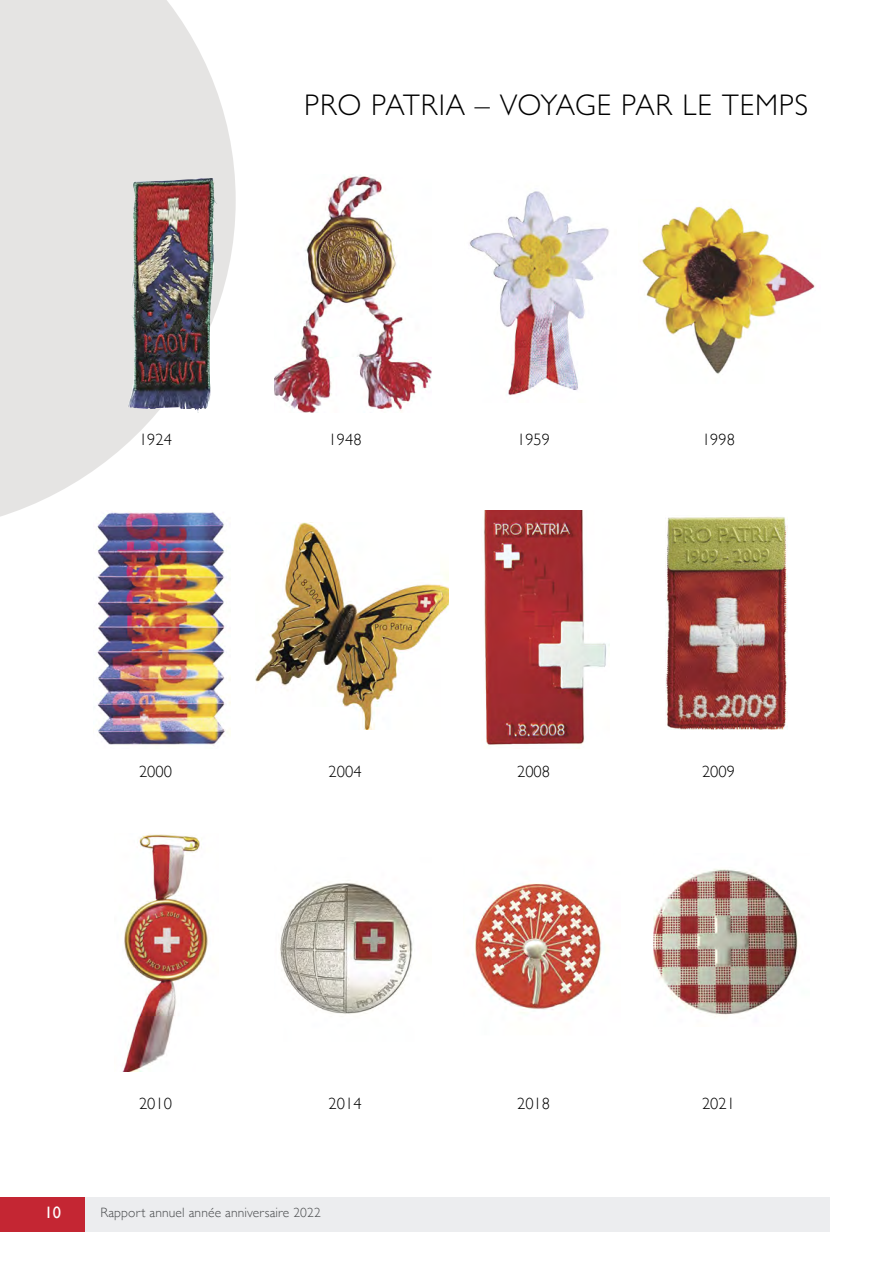
<style>
.page{position:relative;width:893px;height:1263px;background:#fff}
.page>*{position:absolute;margin:0;border:0;box-sizing:border-box;transform-origin:0 0}
.t1{font:300 30px "Gill Sans Nova";letter-spacing:.025em;color:#000}
.t2{font:300 16.5px "Gill Sans";color:#000}
.t3{font:16.5px "Gill Sans";color:#fff}
.t4{font:300 13.5px "Gill Sans";letter-spacing:.01em;color:#494b4d}
</style>
<div class="page">
<svg style="left:0;top:0;width:236px;height:517px"></svg>
<img style="left:128px;top:178px;width:89px;height:234px">
<img style="left:275px;top:175px;width:156px;height:237px">
<img style="left:469px;top:191px;width:140px;height:205px">
<img style="left:642px;top:206px;width:173px;height:168px">
<img style="left:94px;top:511px;width:137px;height:236px">
<img style="left:255px;top:523px;width:194px;height:207px">
<img style="left:484px;top:511px;width:126px;height:235px">
<img style="left:666px;top:517px;width:122px;height:213px">
<img style="left:123px;top:834px;width:86px;height:237px">
<img style="left:280px;top:883px;width:133px;height:131px">
<img style="left:472px;top:883px;width:129px;height:130px">
<img style="left:653px;top:869px;width:147px;height:146px">
<div style="left:0;top:1197px;width:85px;height:34px;background:#c42633"></div>
<div style="left:85px;top:1197px;width:744px;height:34px;background:#ecedef"></div>
<p class="t1" style="left:304px;top:86px;width:505px">PRO PATRIA – VOYAGE PAR LE TEMPS</p>
<p class="t2" style="left:139px;top:427px;width:34px">1924</p>
<p class="t2" style="left:329px;top:427px;width:34px">1948</p>
<p class="t2" style="left:517px;top:427px;width:34px">1959</p>
<p class="t2" style="left:702px;top:427px;width:34px">1998</p>
<p class="t2" style="left:139px;top:758px;width:34px">2000</p>
<p class="t2" style="left:329px;top:758px;width:34px">2004</p>
<p class="t2" style="left:517px;top:758px;width:34px">2008</p>
<p class="t2" style="left:702px;top:758px;width:34px">2009</p>
<p class="t2" style="left:139px;top:1090px;width:34px">2010</p>
<p class="t2" style="left:329px;top:1090px;width:34px">2014</p>
<p class="t2" style="left:517px;top:1090px;width:34px">2018</p>
<p class="t2" style="left:702px;top:1090px;width:34px">2021</p>
<p class="t3" style="left:44px;top:1202px;width:18px">10</p>
<p class="t4" style="left:100px;top:1202px;width:222px">Rapport annuel année anniversaire 2022</p>
</div>
